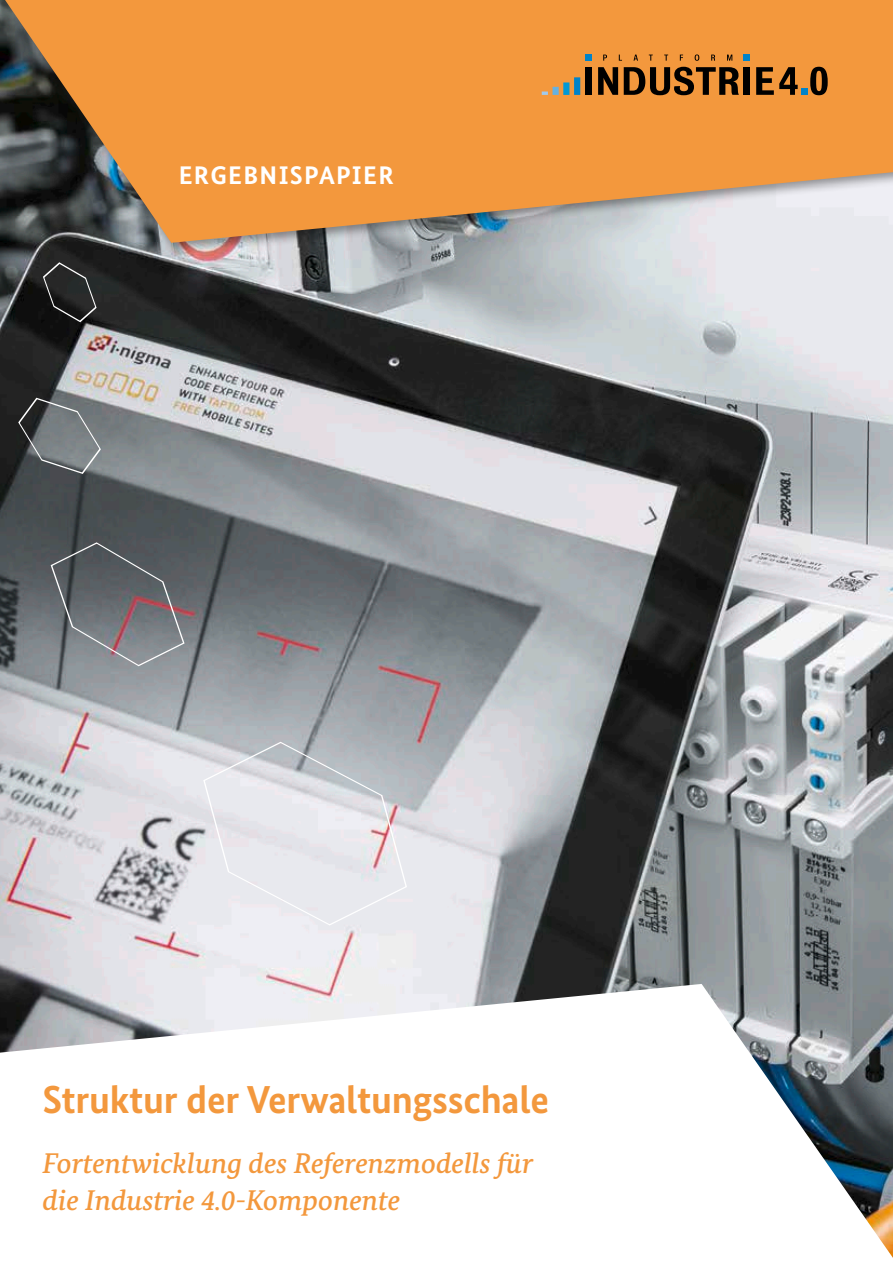
<style>
.page{position:relative;width:893px;height:1263px;background:#fff}
.page>*{position:absolute;margin:0;border:0;box-sizing:border-box;transform-origin:0 0}
.t1{font:700 39px "Bundes Sans";letter-spacing:-.005em;color:#f3983d}
.t2{font:italic 500 28.5px/37.5px "Bundes Serif";color:#f3983d}
.t3{font:700 25.5px "Bundes Sans";letter-spacing:.05em;color:#fff}
</style>
<div class="page">
<img style="left:0;top:256px;width:893px;height:728px">
<div style="left:0;top:0;width:893px;height:256px;background:#000;opacity:.4"></div>
<svg style="left:5px;top:0;width:888px;height:243px;background:#da944e"></svg>
<svg style="left:0;top:984px;width:893px;height:274px"></svg>
<svg style="left:15px;top:389px;width:89px;height:93px;background:#64696c"></svg>
<svg style="left:39px;top:253px;width:61px;height:78px;background:#2b2b2b"></svg>
<svg style="left:27px;top:530px;width:181px;height:148px;background:#6c6f74"></svg>
<svg style="left:163px;top:721px;width:284px;height:224px;background:#d9d9de"></svg>
<div style="left:586px;top:67px;width:6px;height:28px;background:#000"></div>
<svg style="left:598px;top:67px;width:20px;height:28px"></svg>
<svg style="left:624px;top:67px;width:115px;height:28px;background:#75491d"></svg>
<div style="left:744px;top:67px;width:6px;height:28px;background:#000"></div>
<div style="left:586px;top:54px;width:6px;height:7px;background:#0083c9"></div>
<div style="left:744px;top:54px;width:6px;height:7px;background:#0083c9"></div>
<svg style="left:756px;top:67px;width:72px;height:28px;background:#7f5324"></svg>
<svg style="left:603px;top:55px;width:4px;height:6px"></svg>
<svg style="left:619px;top:55px;width:3px;height:6px"></svg>
<svg style="left:633px;top:55px;width:5px;height:6px"></svg>
<svg style="left:649px;top:55px;width:4px;height:6px"></svg>
<svg style="left:664px;top:55px;width:4px;height:6px"></svg>
<svg style="left:680px;top:55px;width:3px;height:6px"></svg>
<svg style="left:695px;top:54px;width:4px;height:7px"></svg>
<svg style="left:711px;top:55px;width:4px;height:6px"></svg>
<svg style="left:727px;top:55px;width:5px;height:6px"></svg>
<div style="left:574px;top:77px;width:6px;height:18px;background:#0083c9"></div>
<div style="left:563px;top:82px;width:6px;height:13px;background:#0099d6"></div>
<div style="left:552px;top:87px;width:7px;height:8px;background:#67b1e0"></div>
<svg style="left:542px;top:92px;width:6px;height:3px"></svg>
<h1 class="t3" style="left:179px;top:160px;width:216px">ERGEBNISPAPIER</h1>
<h1 class="t1" style="left:43px;top:1076px;width:508px">Struktur der Verwaltungsschale</h1>
<h1 class="t2" style="left:43px;top:1144px;width:492px">Fortentwicklung des Referenzmodells für die Industrie 4.0-Komponente</h1>
</div>
